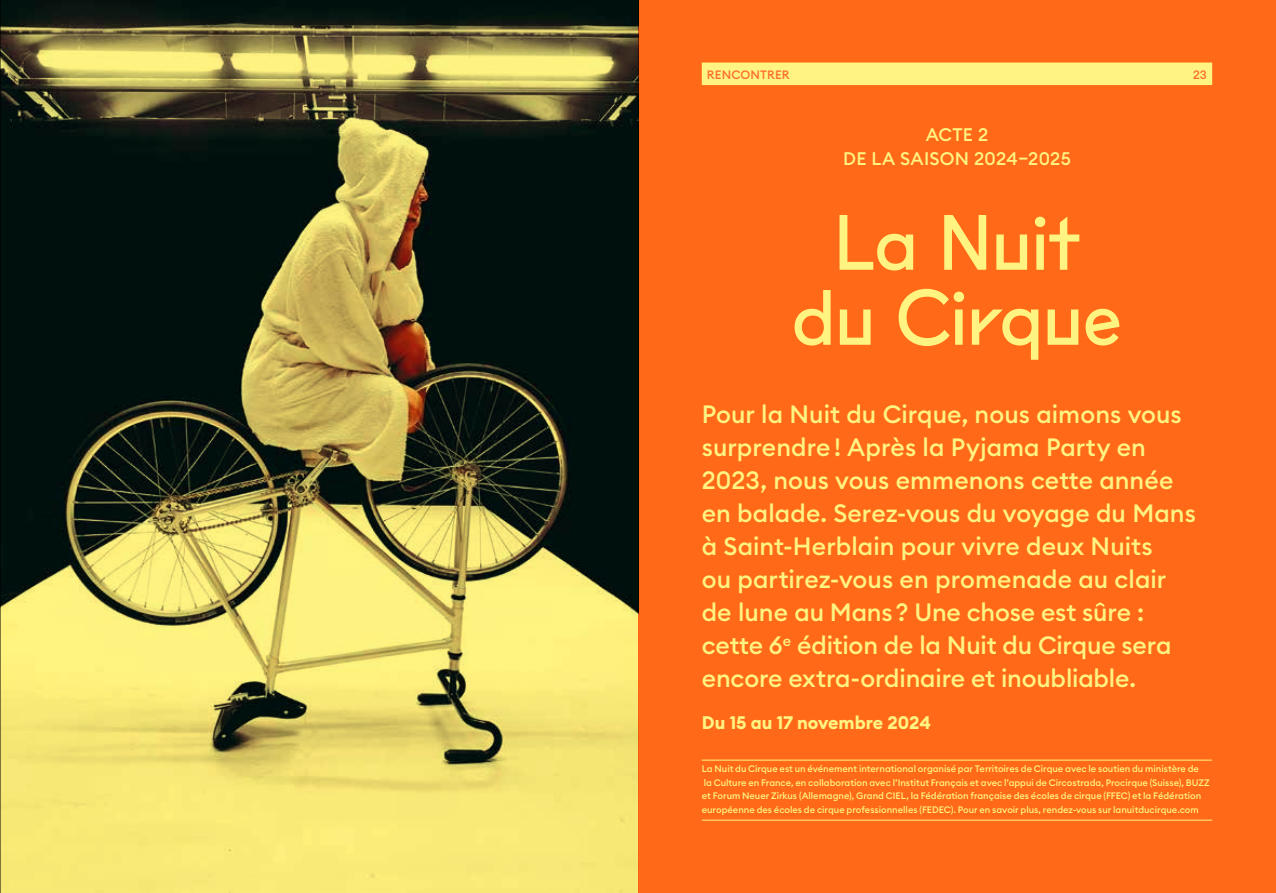
<style>
.page{position:relative;width:1276px;height:893px;background:#fff}
.page>*{position:absolute;margin:0;border:0;box-sizing:border-box;transform-origin:0 0}
.t1{font:75px/75px "Fugue Tails";letter-spacing:-.015em;color:#fff482;text-align:center}
.t2{font:500 24.75px/33px "Euclid Circular B";color:#fff482}
.t3{font:500 18px/24px "Euclid Circular B";letter-spacing:.015em;color:#fff482;text-align:center}
.t4{font:700 18px "Euclid Circular B";color:#fff482}
.t5{font:500 12px "Euclid Circular B";letter-spacing:.015em;color:#ff6e2f}
.t6{font:500 9.3px/13.5px "Euclid Circular B";color:#fff482}
</style>
<div class="page">
<img style="left:1px;top:0;width:637px;height:893px">
<hr style="left:0;top:0;width:1px;height:893px;background:#000">
<div style="left:638px;top:0;width:638px;height:893px;background:#ff6917"></div>
<hr style="left:702px;top:760px;width:510px;height:1px;background:#fff482">
<hr style="left:702px;top:820px;width:510px;height:1px;background:#fff482">
<div style="left:702px;top:63px;width:510px;height:22px;background:#fff482"></div>
<p class="t5" style="left:707px;top:67px;width:84px">RENCONTRER</p>
<p class="t5" style="left:1193px;top:67px;width:15px">23</p>
<h3 class="t3" style="left:843px;top:122px;width:229px">ACTE 2<br>DE LA SAISON 2024–2025</h3>
<h1 class="t1" style="left:791px;top:199px;width:332px">La Nuit du Cirque</h1>
<p class="t2" style="left:702px;top:397px;width:495px">Pour la Nuit du Cirque, nous aimons vous surprendre ! Après la Pyjama Party en 2023, nous vous emmenons cette année en balade. Serez-vous du voyage du Mans à Saint-Herblain pour vivre deux Nuits<br>ou partirez-vous en promenade au clair de lune au Mans ? Une chose est sûre : cette 6<sup>e</sup> édition de la Nuit du Cirque sera encore extra-ordinaire et inoubliable.</p>
<h3 class="t4" style="left:702px;top:711px;width:231px">Du 15 au 17 novembre 2024</h3>
<p class="t6" style="left:702px;top:762px;width:509px">La Nuit du Cirque est un événement international organisé par Territoires de Cirque avec le soutien du ministère de<br>la Culture en France, en collaboration avec l’Institut Français et avec l’appui de Circostrada, Procirque (Suisse), BUZZ et Forum Neuer Zirkus (Allemagne), Grand CIEL, la Fédération française des écoles de cirque (FFEC) et la Fédération européenne des écoles de cirque professionnelles (FEDEC). Pour en savoir plus, rendez-vous sur lanuitducirque.com</p>
</div>
